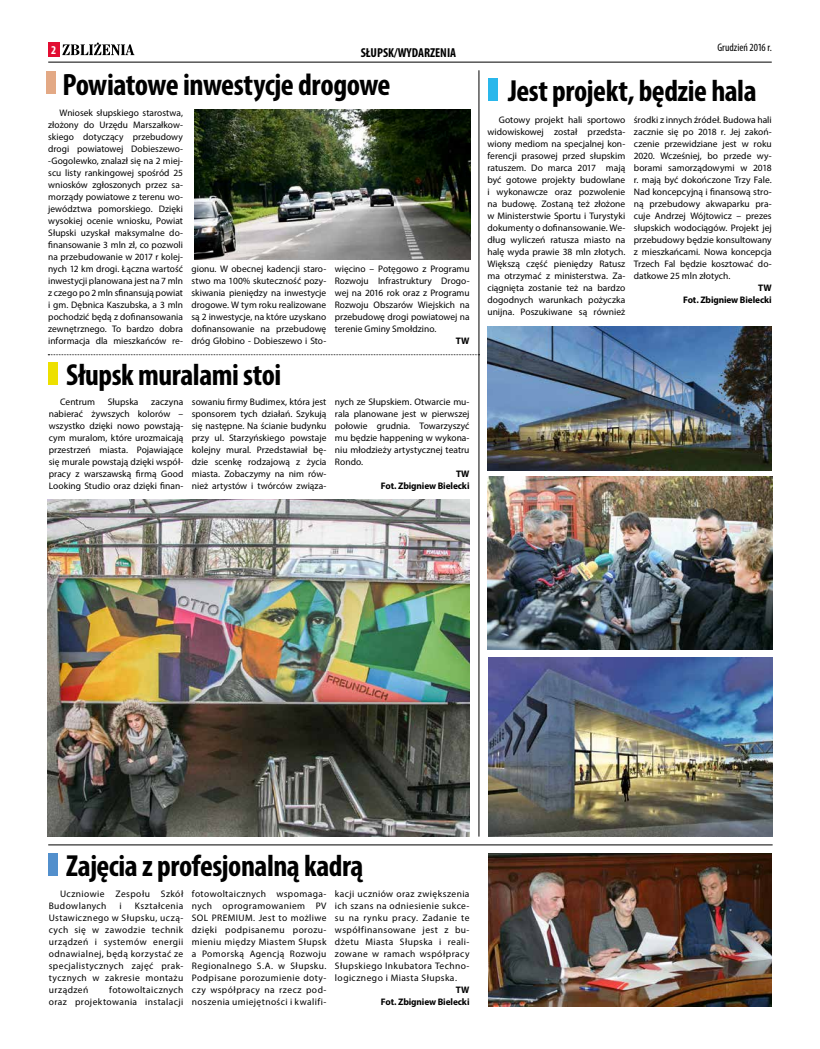
<style>
.page{position:relative;width:820px;height:1049px;background:#fff}
.page>*{position:absolute;margin:0;border:0;box-sizing:border-box;transform-origin:0 0}
.t1{font:700 condensed 31px "Myriad Pro";letter-spacing:-.015em;color:#000}
.t2{font:700 condensed 30.6px "Myriad Pro";letter-spacing:-.015em;color:#000}
.t3{font:700 condensed 13px "Myriad Pro";color:#000}
.t4{font:700 condensed 12px "Myriad Pro";color:#fff}
.t5{font:condensed 11px "Myriad Pro";color:#000}
.t6{font:9.5px/12px "Myriad Pro";letter-spacing:.005em;color:#000;text-align:justify}
.t7{font:9.5px/12px "Myriad Pro";letter-spacing:.04em;color:#000}
.t8{font:700 9.5px/12px "Myriad Pro";letter-spacing:-.01em;color:#000;text-align:right}
</style>
<div class="page">
<hr style="left:48px;top:62px;width:723px;height:1px;background:#000">
<div style="left:48px;top:43px;width:12px;height:14px;background:#e20d32"></div>
<svg style="left:62px;top:43px;width:72px;height:12px"></svg>
<div style="left:488px;top:78px;width:9px;height:23px;background:#2ab7eb"></div>
<img style="left:488px;top:658px;width:284px;height:178px">
<svg style="left:48px;top:354px;width:430px;height:1px"></svg>
<div style="left:49px;top:362px;width:9px;height:22px;background:#ede000"></div>
<img style="left:48px;top:499px;width:421px;height:337px">
<hr style="left:48px;top:844px;width:724px;height:1px;background:#000">
<div style="left:49px;top:853px;width:9px;height:23px;background:#528fcc"></div>
<img style="left:487px;top:476px;width:284px;height:174px">
<img style="left:488px;top:853px;width:283px;height:154px">
<img style="left:487px;top:326px;width:284px;height:144px">
<div style="left:47px;top:71px;width:9px;height:23px;background:#e3a985"></div>
<hr style="left:478px;top:70px;width:1px;height:766px;background:#000">
<img style="left:194px;top:109px;width:276px;height:150px">
<p class="t4" style="left:51px;top:42px;width:7px">2</p>
<p class="t5" style="left:717px;top:41px;width:56px">Grudzień 2016 r.</p>
<h3 class="t3" style="left:360px;top:44px;width:97px">SŁUPSK/WYDARZENIA</h3>
<h1 class="t1" style="left:62px;top:65px;width:329px">Powiatowe inwestycje drogowe</h1>
<p class="t6" style="left:48px;top:107px;width:136px;text-indent:11px">Wniosek słupskiego starostwa, złożony do Urzędu Marszałkow&shy;skiego dotyczący przebudowy drogi powiatowej Dobieszewo--Gogolewko, znalazł się na 2 miej&shy;scu listy rankingowej spośród 25 wniosków zgłoszonych przez sa&shy;morządy powiatowe z terenu wo&shy;jewództwa pomorskiego. Dzięki wysokiej ocenie wniosku, Powiat Słupski uzyskał maksymalne do&shy;finansowanie 3 mln zł, co pozwoli na przebudowanie w 2017 r kolej&shy;nych 12 km drogi. Łączna wartość inwestycji planowana jest na 7 mln z czego po 2 mln sfinansują powiat i gm. Dębnica Kaszubska, a 3 mln pochodzić będą z dofinansowania zewnętrznego. To bardzo dobra informacja dla mieszkańców re-</p>
<p class="t6" style="left:191px;top:263px;width:136px">gionu. W obecnej kadencji staro&shy;stwo ma 100% skuteczność pozy&shy;skiwania pieniędzy na inwestycje drogowe. W tym roku realizowane są 2 inwestycje, na które uzyskano dofinansowanie na przebudowę dróg Głobino - Dobieszewo i Sto-</p>
<p class="t6" style="left:334px;top:262px;width:136px">więcino – Potęgowo z Programu Rozwoju Infrastruktury Drogo&shy;wej na 2016 rok oraz z Programu Rozwoju Obszarów Wiejskich na przebudowę drogi powiatowej na terenie Gminy Smołdzino.</p>
<p class="t8" style="left:455px;top:334px;width:15px">TW</p>
<h2 class="t2" style="left:66px;top:355px;width:216px">Słupsk muralami stoi</h2>
<p class="t6" style="left:49px;top:396px;width:136px;text-indent:102px">zaczyna nabierać żywszych kolorów – wszystko dzięki nowo powstają&shy;cym muralom, które urozmaicają przestrzeń miasta. Pojawiające się murale powstają dzięki współ&shy;pracy z warszawską firmą Good Looking Studio oraz dzięki finan-</p>
<p class="t6" style="left:192px;top:396px;width:136px">sowaniu firmy Budimex, która jest sponsorem tych działań. Szykują się następne. Na ścianie budynku przy ul. Starzyńskiego powstaje kolejny mural. Przedstawiał bę&shy;dzie scenkę rodzajową z życia miasta. Zobaczymy na nim rów&shy;nież artystów i twórców związa-</p>
<p class="t6" style="left:335px;top:396px;width:136px">nych ze Słupskiem. Otwarcie mu&shy;rala planowane jest w pierwszej połowie grudnia. Towarzyszyć mu będzie happening w wykona&shy;niu młodzieży artystycznej teatru Rondo.</p>
<p class="t6" style="left:60px;top:396px;width:36px">Centrum</p>
<p class="t6" style="left:108px;top:396px;width:32px">Słupska</p>
<p class="t8" style="left:381px;top:467px;width:90px">TW<br>Fot. Zbigniew Bielecki</p>
<h2 class="t2" style="left:508px;top:72px;width:250px">Jest projekt, będzie hala</h2>
<p class="t6" style="left:487px;top:114px;width:139px;text-indent:11px">Gotowy projekt hali sportowo widowiskowej został przedsta&shy;wiony mediom na specjalnej kon&shy;ferencji prasowej przed słupskim ratuszem. Do marca 2017 mają być gotowe projekty budowlane i wykonawcze oraz pozwolenie na budowę. Zostaną też złożone w Ministerstwie Sportu i Turystyki dokumenty o dofinansowanie. We&shy;dług wyliczeń ratusza miasto na halę wyda prawie 38 mln złotych.<br>Większą część pieniędzy Ratusz ma otrzymać z ministerstwa. Za&shy;ciągnięta zostanie też na bardzo dogodnych warunkach pożyczka unijna. Poszukiwane są również</p>
<p class="t6" style="left:633px;top:114px;width:139px">środki z innych źródeł. Budowa hali zacznie się po 2018 r. Jej zakoń&shy;czenie przewidziane jest w roku 2020. Wcześniej, bo przede wy&shy;borami samorządowymi w 2018 r. mają być dokończone Trzy Fale.<br>Nad koncepcyjną i finansową stro&shy;ną przebudowy akwaparku pra&shy;cuje Andrzej Wójtowicz – prezes słupskich wodociągów. Projekt jej przebudowy będzie konsultowany z mieszkańcami. Nowa koncepcja Trzech Fal będzie kosztować do&shy;datkowe 25 mln złotych.</p>
<p class="t8" style="left:682px;top:282px;width:90px">TW<br>Fot. Zbigniew Bielecki</p>
<h2 class="t2" style="left:66px;top:847px;width:298px">Zajęcia z profesjonalną kadrą</h2>
<p class="t7" style="left:49px;top:887px;width:136px;text-indent:11px">Uczniowie Zespołu Szkół<br>Budowlanych</p>
<p class="t6" style="left:49px;top:899px;width:136px;text-indent:86px">Kształcenia Ustawicznego w Słupsku, uczą&shy;cych się w zawodzie technik urządzeń i systemów energii odnawialnej, będą korzystać ze specjalistycznych zajęć prak&shy;tycznych w zakresie montażu urządzeń</p>
<p class="t6" style="left:119px;top:899px;width:4px">i</p>
<p class="t7" style="left:49px;top:983px;width:136px;text-align:right">fotowoltaicznych<br>oraz projektowania instalacji</p>
<p class="t6" style="left:192px;top:887px;width:136px">fotowoltaicznych wspomaga&shy;nych oprogramowaniem PV SOL PREMIUM. Jest to możliwe dzięki podpisanemu porozu&shy;mieniu między Miastem Słupsk a Pomorską Agencją Rozwoju Regionalnego S.A. w Słupsku.<br>Podpisane porozumienie doty&shy;czy współpracy na rzecz pod&shy;noszenia umiejętności i kwalifi-</p>
<p class="t6" style="left:335px;top:887px;width:136px">kacji uczniów oraz zwiększenia ich szans na odniesienie sukce&shy;su na rynku pracy. Zadanie te współfinansowane jest z bu&shy;dżetu Miasta Słupska i reali&shy;zowane w ramach współpracy Słupskiego Inkubatora Techno&shy;logicznego i Miasta Słupska.</p>
<p class="t8" style="left:381px;top:983px;width:90px">TW<br>Fot. Zbigniew Bielecki</p>
</div>
